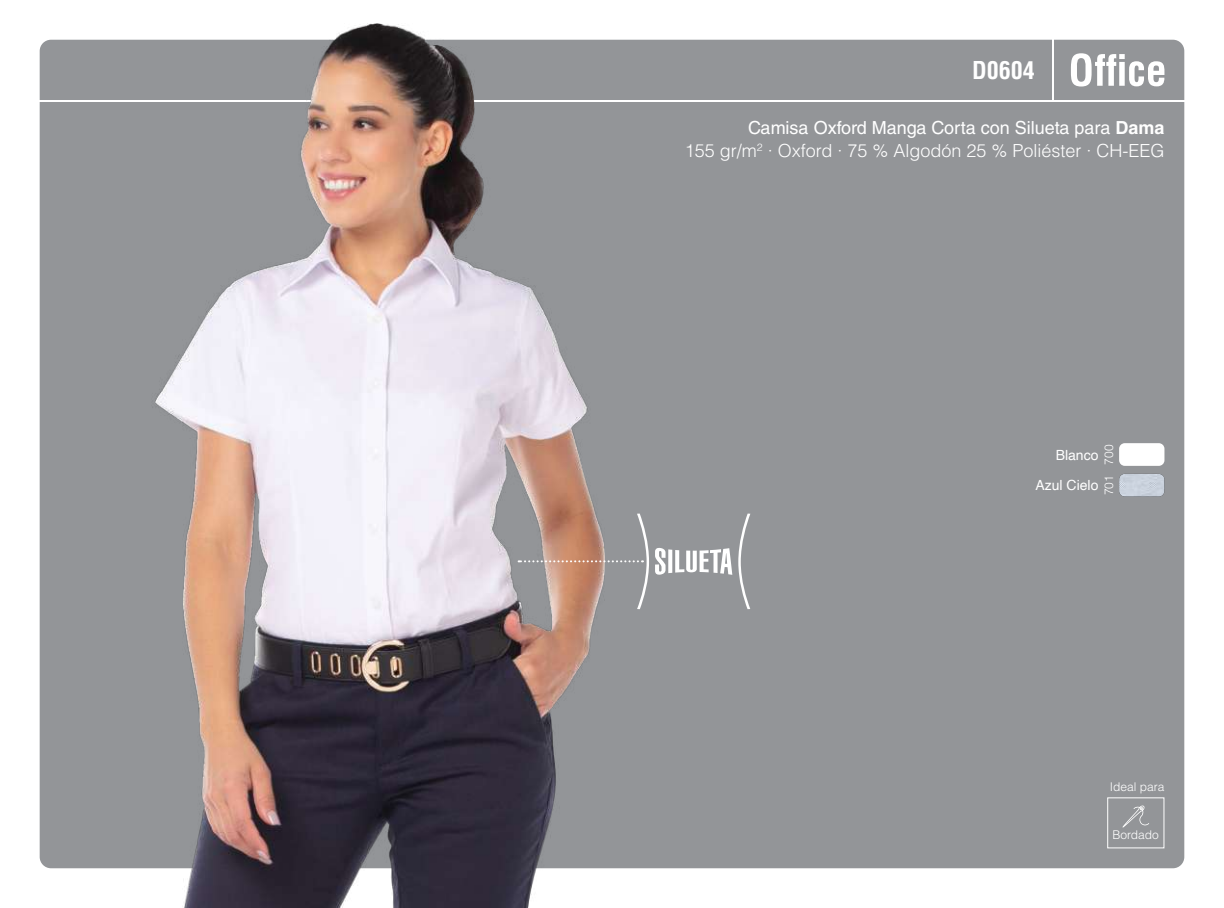
<style>
.page{position:relative;width:1224px;height:908px;background:#fff}
.page>*{position:absolute;margin:0;border:0;box-sizing:border-box;transform-origin:0 0}
.t1{font:700 condensed 24px "Helvetica LT Std";color:#fff}
.t2{font:300 18px/23.2px "Helvetica LT Std";color:#fff;text-align:right}
.t3{font:14px/30.6px "Helvetica";color:#fff;text-align:right}
.t4{font:300 12px "Helvetica LT Std";color:#fff}
.s1{font-weight:400}
.s2{font-weight:700}
</style>
<div class="page">
<div style="left:40px;top:40px;width:1144px;height:827px;background:#939598;border-radius:11px"></div>
<div style="left:1119px;top:443px;width:45px;height:22px;background:#fff;border-radius:6px"></div>
<img style="left:1119px;top:473px;width:45px;height:23px">
<div style="left:1107px;top:797px;width:57px;height:51px;border:1px solid #fff"></div>
<svg style="left:1122px;top:805px;width:27px;height:22px"></svg>
<hr style="left:1052px;top:0;width:2px;height:101px;background:#fff">
<hr style="left:0;top:100px;width:1224px;height:1px;background:#fff">
<svg style="left:1071px;top:53px;width:94px;height:33px"></svg>
<img style="left:39px;top:24px;width:565px;height:883px">
<svg style="left:519px;top:513px;width:231px;height:96px"></svg>
<h1 class="t1" style="left:972px;top:55px;width:64px">D0604</h1>
<p class="t2" style="left:685px;top:115px;width:481px"><span class="s1">Camisa Oxford Manga Corta con Silueta para</span> <span class="s2">Dama<br></span>155 gr/m<sup>2</sup> · Oxford · 75 % Algodón 25 % Poliéster · CH-EEG</p>
<p class="t3" style="left:1035px;top:440px;width:65px">Blanco<br>Azul Cielo</p>
<p class="t4" style="left:1101px;top:464px;width:22px;rotate:-90deg">700</p>
<p class="t4" style="left:1101px;top:495px;width:22px;rotate:-90deg">701</p>
<p class="t4" style="left:1110px;top:779px;width:56px">Ideal para</p>
<p class="t4" style="left:1112px;top:827px;width:48px">Bordado</p>
</div>
